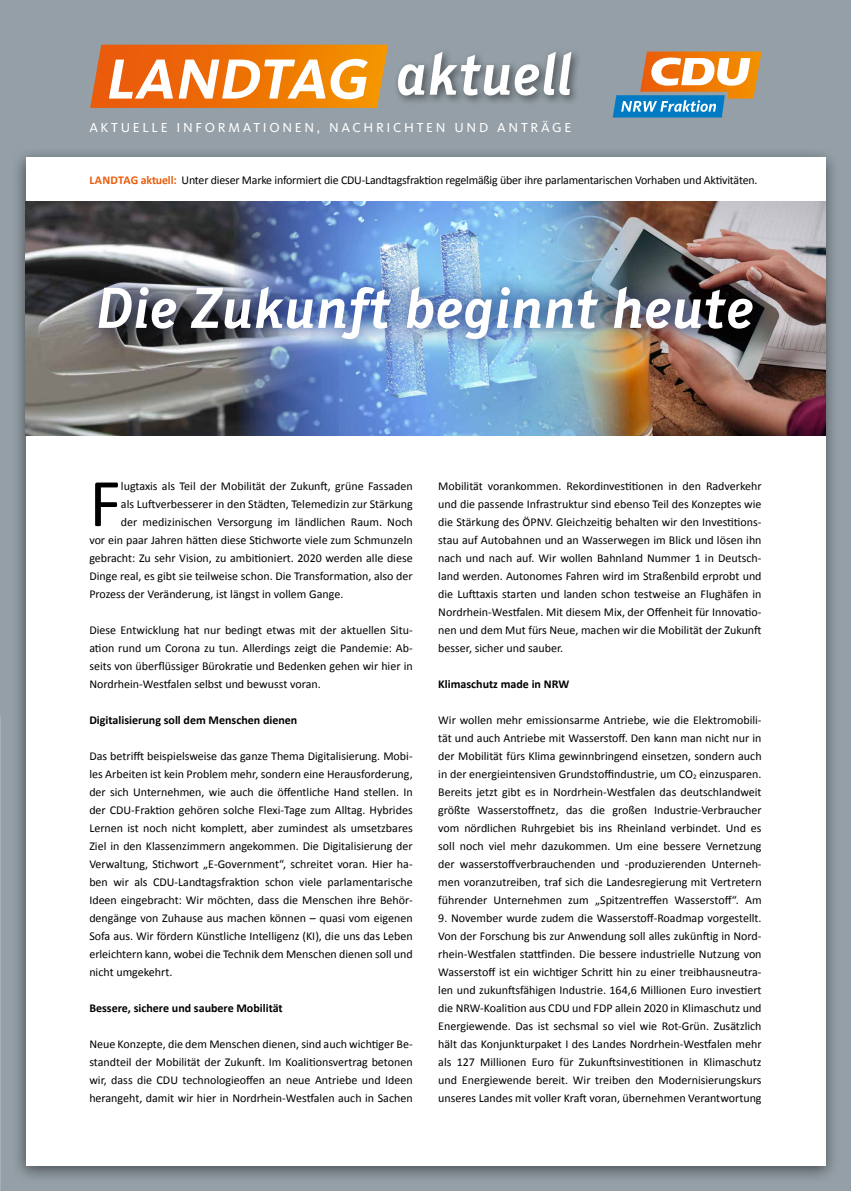
<style>
.page{position:relative;width:851px;height:1191px;background:#fff}
.page>*{position:absolute;margin:0;border:0;box-sizing:border-box;transform-origin:0 0}
.t1{font:68.7px "Calibri";color:#000}
.t2{font:italic 700 60px "CDU Skopex";color:#fff;scale:.96 1}
.t3{font:italic 700 58.5px "CDU Kievit Tab";color:#fff}
.t4{font:italic 700 57.6px "CDU Skopex";color:#fff}
.t5{font:13.5px "CDU Kievit Tab";letter-spacing:.2em;color:#fff}
.t6{font:12px/18px "Calibri";color:#000;text-align:justify}
.t7{font:700 12px "Calibri";color:#000}
.s1{font-weight:700;color:#ea5b0b}
</style>
<div class="page">
<div style="left:0;top:0;width:850px;height:1191px;background:#949fa7"></div>
<div style="left:11px;top:147px;width:828px;height:1036px;background:#000;opacity:.5"></div>
<div style="left:26px;top:157px;width:799px;height:1008px;background:#fff"></div>
<svg style="left:90px;top:45px;width:298px;height:63px;background:#ea740a"></svg>
<div style="left:393px;top:47px;width:188px;height:59px;background:#000;opacity:.5"></div>
<svg style="left:612px;top:52px;width:149px;height:66px"></svg>
<img style="left:26px;top:202px;width:193px;height:233px">
<img style="left:645px;top:202px;width:180px;height:233px">
<img style="left:219px;top:202px;width:426px;height:233px">
<div style="left:78px;top:266px;width:695px;height:94px;background:#30438f;opacity:.75"></div>
<img style="left:0;top:715px;width:1px;height:476px">
<h2 class="t2" style="left:396px;top:39px;width:185px">aktuell</h2>
<h3 class="t3" style="left:104px;top:45px;width:276px">LANDTAG</h3>
<p class="t5" style="left:89px;top:120px;width:483px">AKTUELLE INFORMATIONEN, NACHRICHTEN UND ANTRÄGE</p>
<p class="t6" style="left:90px;top:171px;width:669px"><span class="s1">LANDTAG aktuell:</span> Unter dieser Marke informiert die CDU-Landtagsfraktion regelmäßig über ihre parlamentarischen Vorhaben und Aktivitäten.</p>
<h3 class="t4" style="left:96px;top:274px;width:659px">Die Zukunft beginnt heute</h3>
<h1 class="t1" style="left:89px;top:460px;width:33px">F</h1>
<p class="t6" style="left:121px;top:477px;width:293px">lugtaxis als Teil der Mobilität der Zukunft, grüne Fassaden</p>
<p class="t6" style="left:121px;top:495px;width:293px">als Luftverbesserer in den Städten, Telemedizin zur Stärkung</p>
<p class="t6" style="left:121px;top:513px;width:293px">der medizinischen Versorgung im ländlichen Raum. Noch</p>
<p class="t6" style="left:89px;top:531px;width:325px">vor ein paar Jahren hätten diese Stichworte viele zum Schmunzeln</p>
<p class="t6" style="left:89px;top:549px;width:325px">gebracht: Zu sehr Vision, zu ambitioniert. 2020 werden alle diese</p>
<p class="t6" style="left:89px;top:567px;width:325px">Dinge real, es gibt sie teilweise schon. Die Transformation, also der</p>
<p class="t6" style="left:89px;top:585px;width:255px">Prozess der Veränderung, ist längst in vollem Gange.</p>
<p class="t6" style="left:89px;top:621px;width:325px">Diese Entwicklung hat nur bedingt etwas mit der aktuellen Situ&shy;ation rund um Corona zu tun. Allerdings zeigt die Pandemie: Ab&shy;seits von überflüssiger Bürokratie und Bedenken gehen wir hier in Nordrhein-Westfalen selbst und bewusst voran.</p>
<p class="t7" style="left:89px;top:712px;width:209px">Digitalisierung soll dem Menschen dienen</p>
<p class="t6" style="left:89px;top:747px;width:325px">Das betrifft beispielsweise das ganze Thema Digitalisierung. Mobi&shy;les Arbeiten ist kein Problem mehr, sondern eine Herausforderung, der sich Unternehmen, wie auch die öffentliche Hand stellen. In der CDU-Fraktion gehören solche Flexi-Tage zum Alltag. Hybrides Lernen ist noch nicht komplett, aber zumindest als umsetzbares Ziel in den Klassenzimmern angekommen. Die Digitalisierung der Verwaltung, Stichwort „E-Government“, schreitet voran. Hier ha&shy;ben wir als CDU-Landtagsfraktion schon viele parlamentarische Ideen eingebracht: Wir möchten, dass die Menschen ihre Behör&shy;dengänge von Zuhause aus machen können – quasi vom eigenen Sofa aus. Wir fördern Künstliche Intelligenz (KI), die uns das Leben erleichtern kann, wobei die Technik dem Menschen dienen soll und nicht umgekehrt.</p>
<p class="t7" style="left:89px;top:1000px;width:195px">Bessere, sichere und saubere Mobilität</p>
<p class="t6" style="left:89px;top:1035px;width:325px">Neue Konzepte, die dem Menschen dienen, sind auch wichtiger Be&shy;standteil der Mobilität der Zukunft. Im Koalitionsvertrag betonen wir, dass die CDU technologieoffen an neue Antriebe und Ideen herangeht, damit wir hier in Nordrhein-Westfalen auch in Sachen</p>
<p class="t6" style="left:438px;top:477px;width:325px">Mobilität vorankommen. Rekordinvestitionen in den Radverkehr und die passende Infrastruktur sind ebenso Teil des Konzeptes wie die Stärkung des ÖPNV. Gleichzeitig behalten wir den Investitions&shy;stau auf Autobahnen und an Wasserwegen im Blick und lösen ihn nach und nach auf. Wir wollen Bahnland Nummer 1 in Deutsch&shy;land werden. Autonomes Fahren wird im Straßenbild erprobt und die Lufttaxis starten und landen schon testweise an Flughäfen in Nordrhein-Westfalen. Mit diesem Mix, der Offenheit für Innovatio&shy;nen und dem Mut fürs Neue, machen wir die Mobilität der Zukunft besser, sicher und sauber.</p>
<p class="t7" style="left:438px;top:676px;width:132px">Klimaschutz made in NRW</p>
<p class="t6" style="left:438px;top:711px;width:325px">Wir wollen mehr emissionsarme Antriebe, wie die Elektromobili&shy;tät und auch Antriebe mit Wasserstoff. Den kann man nicht nur in der Mobilität fürs Klima gewinnbringend einsetzen, sondern auch in der energieintensiven Grundstoffindustrie, um CO<sub>2</sub> einzusparen.<br>Bereits jetzt gibt es in Nordrhein-Westfalen das deutschlandweit größte Wasserstoffnetz, das die großen Industrie-Verbraucher vom nördlichen Ruhrgebiet bis ins Rheinland verbindet. Und es soll noch viel mehr dazukommen. Um eine bessere Vernetzung der wasserstoffverbrauchenden und -produzierenden Unterneh&shy;men voranzutreiben, traf sich die Landesregierung mit Vertretern führender Unternehmen zum „Spitzentreffen Wasserstoff“. Am</p>
<p class="t6" style="left:438px;top:909px;width:325px">9. November wurde zudem die Wasserstoff-Roadmap vorgestellt.<br>Von der Forschung bis zur Anwendung soll alles zukünftig in Nord&shy;rhein-Westfalen stattfinden. Die bessere industrielle Nutzung von Wasserstoff ist ein wichtiger Schritt hin zu einer treibhausneutra&shy;len und zukunftsfähigen Industrie. 164,6 Millionen Euro investiert die NRW-Koalition aus CDU und FDP allein 2020 in Klimaschutz und Energiewende. Das ist sechsmal so viel wie Rot-Grün. Zusätzlich hält das Konjunkturpaket I des Landes Nordrhein-Westfalen mehr als 127 Millionen Euro für Zukunftsinvestitionen in Klimaschutz und Energiewende bereit. Wir treiben den Modernisierungskurs unseres Landes mit voller Kraft voran, übernehmen Verantwortung</p>
</div>
